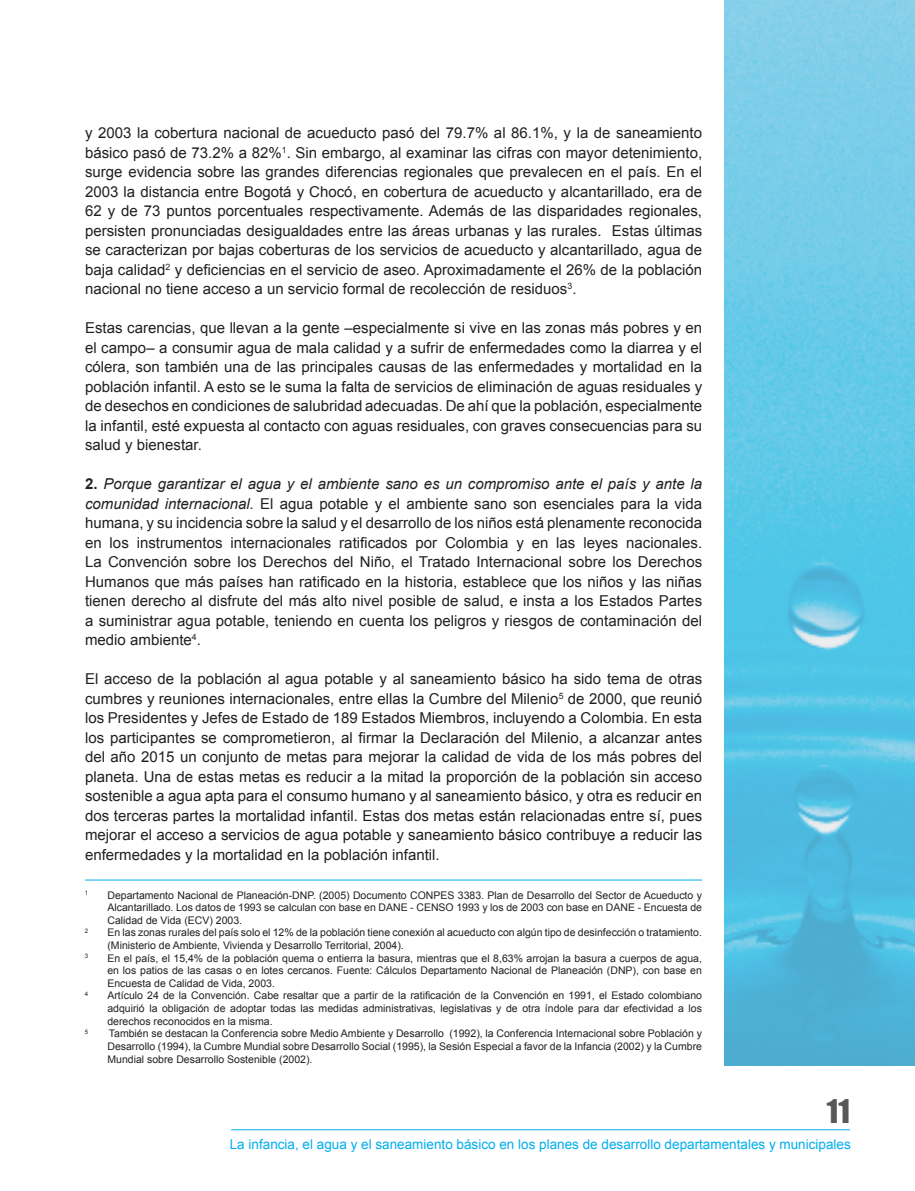
<style>
.page{position:relative;width:915px;height:1191px;background:#fff}
.page>*{position:absolute;margin:0;border:0;box-sizing:border-box;transform-origin:0 0}
.t1{font:30px "Impact";color:#57585a}
.t2{font:15px/19.5px "Arial";color:#231f20;text-align:justify}
.t3{font:13.5px "Arial";color:#00aeef}
.t4{font:10.5px/12.6px "Arial";color:#231f20;text-align:justify}
.t5{font:6.15px "Arial";color:#231f20}
.s1{font-weight:700}
.s2{font-style:italic}
</style>
<div class="page">
<hr style="left:231px;top:1129px;width:618px;height:1px;background:#00aeef">
<img style="left:724px;top:0;width:190px;height:1065px">
<hr style="left:85px;top:879px;width:616px;height:1px;background:#00aeef">
<p class="t2" style="left:85px;top:123px;width:618px">y 2003 la cobertura nacional de acueducto pasó del 79.7% al 86.1%, y la de saneamiento básico pasó de 73.2% a 82%<sup>1</sup>. Sin embargo, al examinar las cifras con mayor detenimiento, surge evidencia sobre las grandes diferencias regionales que prevalecen en el país. En el 2003 la distancia entre Bogotá y Chocó, en cobertura de acueducto y alcantarillado, era de 62 y de 73 puntos porcentuales respectivamente. Además de las disparidades regionales, persisten pronunciadas desigualdades entre las áreas urbanas y las rurales. Estas últimas se caracterizan por bajas coberturas de los servicios de acueducto y alcantarillado, agua de baja calidad<sup>2</sup> y deficiencias en el servicio de aseo. Aproximadamente el 26% de la población nacional no tiene acceso a un servicio formal de recolección de residuos<sup>3</sup>.</p>
<p class="t2" style="left:85px;top:318px;width:618px">Estas carencias, que llevan a la gente –especialmente si vive en las zonas más pobres y en el campo– a consumir agua de mala calidad y a sufrir de enfermedades como la diarrea y el cólera, son también una de las principales causas de las enfermedades y mortalidad en la población infantil. A esto se le suma la falta de servicios de eliminación de aguas residuales y de desechos en condiciones de salubridad adecuadas. De ahí que la población, especialmente la infantil, esté expuesta al contacto con aguas residuales, con graves consecuencias para su salud y bienestar.</p>
<p class="t2" style="left:85px;top:474px;width:618px"><span class="s1">2.</span> <span class="s2">Porque garantizar el agua y el ambiente sano es un compromiso ante el país y ante la comunidad internacional.</span> El agua potable y el ambiente sano son esenciales para la vida humana, y su incidencia sobre la salud y el desarrollo de los niños está plenamente reconocida en los instrumentos internacionales ratificados por Colombia y en las leyes nacionales.<br>La Convención sobre los Derechos del Niño, el Tratado Internacional sobre los Derechos Humanos que más países han ratificado en la historia, establece que los niños y las niñas tienen derecho al disfrute del más alto nivel posible de salud, e insta a los Estados Partes a suministrar agua potable, teniendo en cuenta los peligros y riesgos de contaminación del medio ambiente<sup>4</sup>.</p>
<p class="t2" style="left:85px;top:669px;width:618px">El acceso de la población al agua potable y al saneamiento básico ha sido tema de otras cumbres y reuniones internacionales, entre ellas la Cumbre del Milenio<sup>5</sup> de 2000, que reunió los Presidentes y Jefes de Estado de 189 Estados Miembros, incluyendo a Colombia. En esta los participantes se comprometieron, al firmar la Declaración del Milenio, a alcanzar antes del año 2015 un conjunto de metas para mejorar la calidad de vida de los más pobres del planeta. Una de estas metas es reducir a la mitad la proporción de la población sin acceso sostenible a agua apta para el consumo humano y al saneamiento básico, y otra es reducir en dos terceras partes la mortalidad infantil. Estas dos metas están relacionadas entre sí, pues mejorar el acceso a servicios de agua potable y saneamiento básico contribuye a reducir las enfermedades y la mortalidad en la población infantil.</p>
<p class="t5" style="left:85px;top:889px;width:5px">1</p>
<p class="t4" style="left:107px;top:888px;width:596px">Departamento Nacional de Planeación-DNP. (2005) Documento CONPES 3383. Plan de Desarrollo del Sector de Acueducto y Alcantarillado. Los datos de 1993 se calculan con base en DANE - CENSO 1993 y los de 2003 con base en DANE - Encuesta de Calidad de Vida (ECV) 2003.</p>
<p class="t5" style="left:85px;top:926px;width:5px">2</p>
<p class="t4" style="left:107px;top:926px;width:596px">En las zonas rurales del país solo el 12% de la población tiene conexión al acueducto con algún tipo de desinfección o tratamiento. (Ministerio de Ambiente, Vivienda y Desarrollo Territorial, 2004).</p>
<p class="t5" style="left:85px;top:952px;width:5px">3</p>
<p class="t4" style="left:107px;top:951px;width:595px">En el país, el 15,4% de la población quema o entierra la basura, mientras que el 8,63% arrojan la basura a cuerpos de agua, en los patios de las casas o en lotes cercanos. Fuente: Cálculos Departamento Nacional de Planeación (DNP), con base en Encuesta de Calidad de Vida, 2003.</p>
<p class="t5" style="left:85px;top:989px;width:5px">4</p>
<p class="t4" style="left:107px;top:989px;width:596px">Artículo 24 de la Convención. Cabe resaltar que a partir de la ratificación de la Convención en 1991, el Estado colombiano adquirió la obligación de adoptar todas las medidas administrativas, legislativas y de otra índole para dar efectividad a los derechos reconocidos en la misma.</p>
<p class="t5" style="left:85px;top:1027px;width:5px">5</p>
<p class="t4" style="left:107px;top:1027px;width:596px">También se destacan la Conferencia sobre Medio Ambiente y Desarrollo (1992), la Conferencia Internacional sobre Población y Desarrollo (1994), la Cumbre Mundial sobre Desarrollo Social (1995), la Sesión Especial a favor de la Infancia (2002) y la Cumbre Mundial sobre Desarrollo Sostenible (2002).</p>
<h1 class="t1" style="left:826px;top:1087px;width:24px">11</h1>
<p class="t3" style="left:230px;top:1135px;width:622px">La infancia, el agua y el saneamiento básico en los planes de desarrollo departamentales y municipales</p>
</div>
